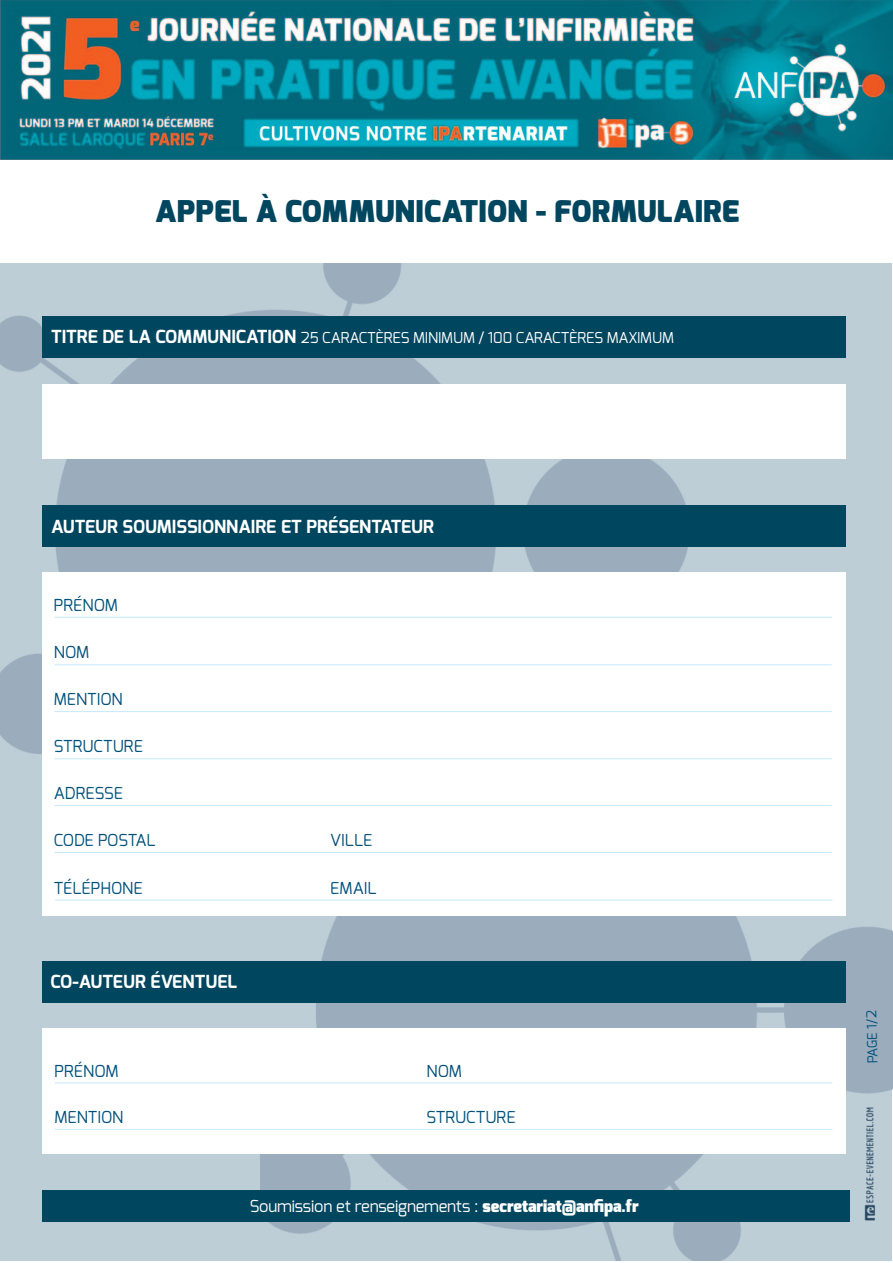
<style>
.page{position:relative;width:893px;height:1263px;background:#fff}
.page>*{position:absolute;margin:0;border:0;box-sizing:border-box;transform-origin:0 0}
.t1{font:900 30px "Exo";letter-spacing:.01em;color:#00465f}
.t2{font:700 18px "Exo";color:#fff}
.t3{font:16.5px "Exo";color:#01507b}
.t4{font:16.5px "Exo";letter-spacing:-.01em;color:#fff}
.t5{font:16.5px "Exo";letter-spacing:-.02em;color:#01507b}
.t6{font:15px "Exo";letter-spacing:-.01em;color:#fff}
.t7{font:13.5px "Exo";color:#01507b}
.s1{font-weight:700;font-size:18px}
.s2{font-weight:900}
</style>
<div class="page">
<div style="left:0;top:264px;width:892px;height:997px;background:#beced7"></div>
<img style="left:0;top:264px;width:689px;height:490px">
<img style="left:261px;top:745px;width:632px;height:516px">
<div style="left:43px;top:1191px;width:807px;height:31px;background:#00465f"></div>
<img style="left:863px;top:1106px;width:14px;height:116px">
<div style="left:43px;top:316px;width:803px;height:41px;background:#00465f"></div>
<div style="left:43px;top:506px;width:803px;height:41px;background:#00465f"></div>
<div style="left:42px;top:962px;width:803px;height:41px;background:#00465f"></div>
<div style="left:43px;top:384px;width:803px;height:75px;background:#fff"></div>
<div style="left:42px;top:572px;width:803px;height:343px;background:#fff"></div>
<hr style="left:54px;top:805px;width:778px;height:1px;background:#c6eafa">
<hr style="left:54px;top:617px;width:778px;height:1px;background:#c6eafa">
<hr style="left:54px;top:664px;width:778px;height:1px;background:#c6eafa">
<hr style="left:54px;top:711px;width:778px;height:1px;background:#c6eafa">
<hr style="left:54px;top:758px;width:778px;height:1px;background:#c6eafa">
<hr style="left:54px;top:852px;width:778px;height:1px;background:#c6eafa">
<hr style="left:55px;top:900px;width:777px;height:1px;background:#c6eafa">
<div style="left:42px;top:1028px;width:804px;height:126px;background:#fff"></div>
<hr style="left:55px;top:1082px;width:777px;height:1px;background:#c6eafa">
<hr style="left:55px;top:1129px;width:777px;height:1px;background:#c6eafa">
<img style="left:0;top:0;width:893px;height:159px">
<p class="t1" style="left:155px;top:194px;width:585px">APPEL À COMMUNICATION - FORMULAIRE</p>
<p class="t6" style="left:51px;top:329px;width:625px"><span class="s1">TITRE DE LA COMMUNICATION</span> 25 CARACTÈRES MINIMUM / 100 CARACTÈRES MAXIMUM</p>
<p class="t2" style="left:51px;top:516px;width:385px">AUTEUR SOUMISSIONNAIRE ET PRÉSENTATEUR</p>
<p class="t3" style="left:54px;top:595px;width:66px">PRÉNOM</p>
<p class="t3" style="left:54px;top:642px;width:37px">NOM</p>
<p class="t3" style="left:54px;top:690px;width:70px">MENTION</p>
<p class="t3" style="left:54px;top:737px;width:91px">STRUCTURE</p>
<p class="t3" style="left:54px;top:784px;width:71px">ADRESSE</p>
<p class="t5" style="left:54px;top:831px;width:103px">CODE POSTAL</p>
<p class="t3" style="left:330px;top:831px;width:44px">VILLE</p>
<p class="t3" style="left:54px;top:878px;width:90px">TÉLÉPHONE</p>
<p class="t3" style="left:330px;top:878px;width:48px">EMAIL</p>
<p class="t2" style="left:50px;top:971px;width:188px">CO-AUTEUR ÉVENTUEL</p>
<p class="t3" style="left:54px;top:1062px;width:66px">PRÉNOM</p>
<p class="t3" style="left:426px;top:1062px;width:37px">NOM</p>
<p class="t3" style="left:54px;top:1107px;width:70px">MENTION</p>
<p class="t3" style="left:426px;top:1107px;width:91px">STRUCTURE</p>
<p class="t4" style="left:250px;top:1196px;width:390px">Soumission et renseignements : <span class="s2">secretariat@anfipa.fr</span></p>
<p class="t7" style="left:865px;top:1063px;width:54px;rotate:-91deg">PAGE 1/2</p>
</div>
